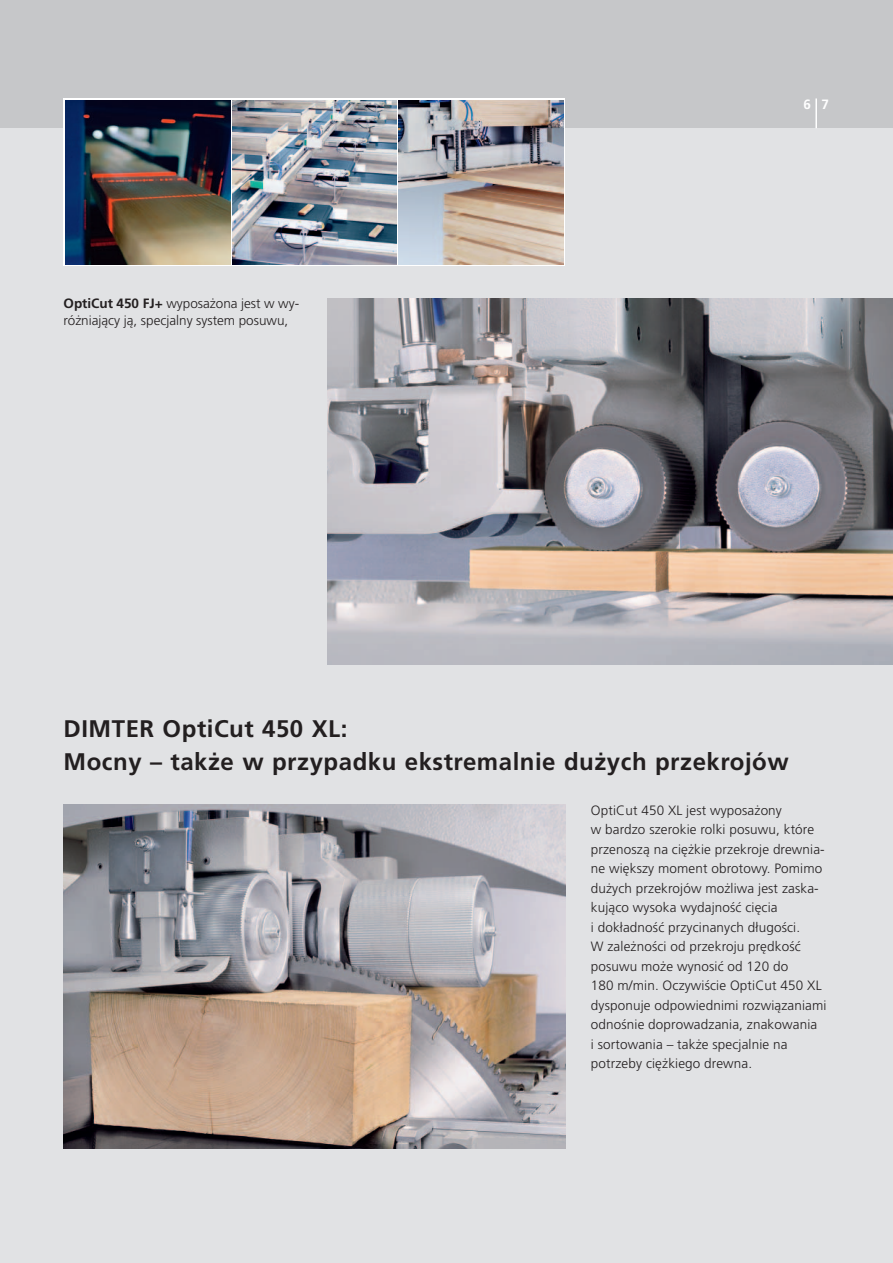
<style>
.page{position:relative;width:893px;height:1263px;background:#fff}
.page>*{position:absolute;margin:0;border:0;box-sizing:border-box;transform-origin:0 0}
.t1{font:700 24px/33px "Frutiger CE";letter-spacing:.02em;color:#231f20}
.t2{font:300 13.5px/19.5px "Frutiger CE";letter-spacing:.01em;color:#231f20}
.t3{font:700 13.5px "Frutiger";color:#fff}
.s1{font-weight:700}
</style>
<div class="page">
<div style="left:0;top:128px;width:893px;height:1135px;background:#e1e2e4"></div>
<img style="left:64px;top:804px;width:501px;height:345px">
<img style="left:327px;top:298px;width:566px;height:366px">
<svg style="left:64px;top:100px;width:501px;height:166px;background:#aeb2b9"></svg>
<img style="left:399px;top:101px;width:164px;height:163px">
<img style="left:66px;top:101px;width:164px;height:163px">
<img style="left:232px;top:101px;width:165px;height:163px">
<p class="t2" style="left:64px;top:296px;width:237px;line-height:16.5px"><span class="s1">OptiCut 450 FJ+</span> wyposażona jest w wy&shy;różniający ją, specjalny system posuwu,</p>
<p class="t3" style="left:803px;top:98px;width:27px">6 7</p>
<h1 class="t1" style="left:64px;top:714px;width:727px">DIMTER OptiCut 450 XL:<br>Mocny – także w przypadku ekstremalnie dużych przekrojów</h1>
<p class="t2" style="left:591px;top:801px;width:237px">OptiCut 450 XL jest wyposażony<br>w bardzo szerokie rolki posuwu, które przenoszą na ciężkie przekroje drewnia&shy;ne większy moment obrotowy. Pomimo dużych przekrojów możliwa jest zaska&shy;kująco wysoka wydajność cięcia<br>i dokładność przycinanych długości.<br>W zależności od przekroju prędkość posuwu może wynosić od 120 do<br>180 m/min. Oczywiście OptiCut 450 XL dysponuje odpowiednimi rozwiązaniami odnośnie doprowadzania, znakowania<br>i sortowania – także specjalnie na potrzeby ciężkiego drewna.</p>
</div>
